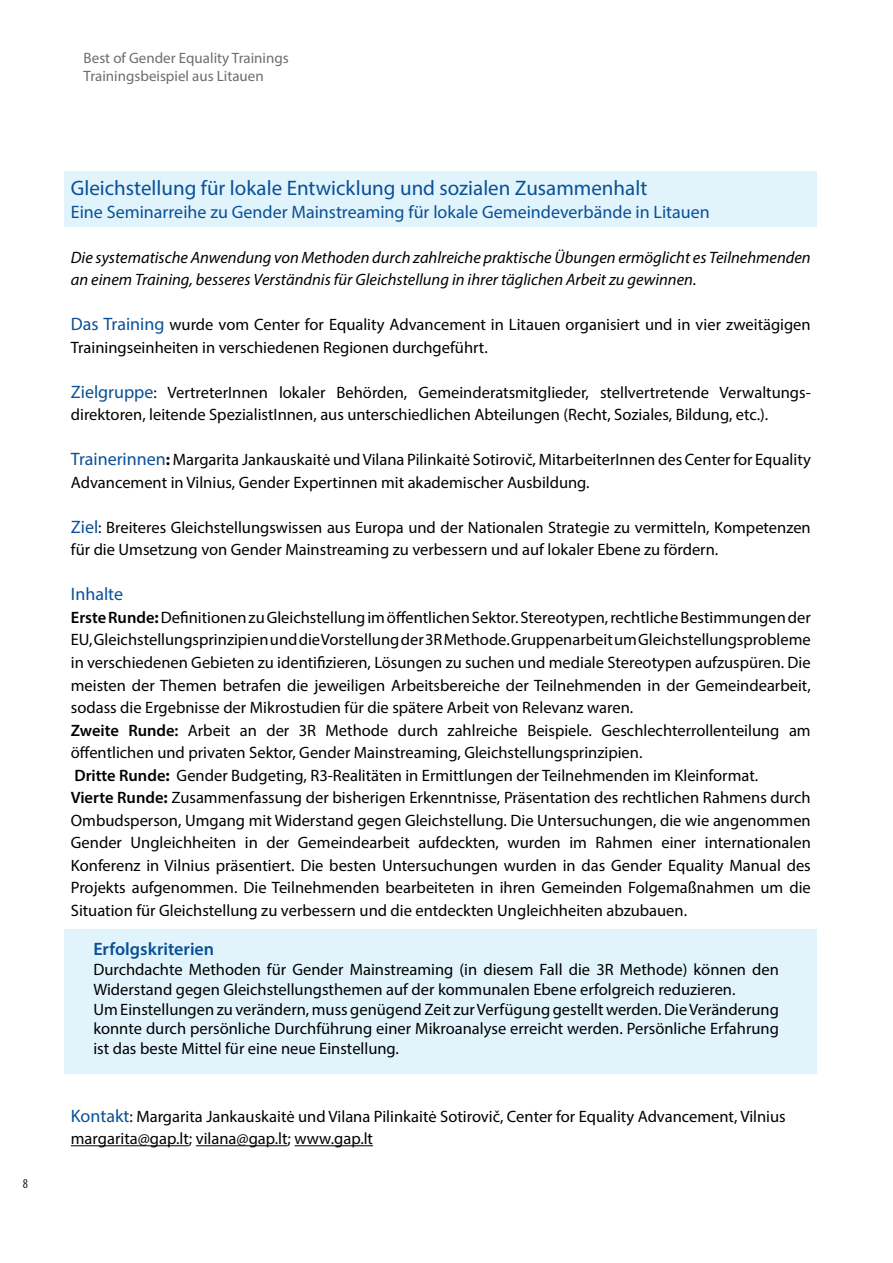
<style>
.page{position:relative;width:893px;height:1263px;background:#fff}
.page>*{position:absolute;margin:0;border:0;box-sizing:border-box;transform-origin:0 0}
.t1{font:21px "Myriad Pro";color:#095097}
.t2{font:18px "Myriad Pro";color:#095097}
.t3{font:600 18px "Myriad Pro";color:#095097}
.t4{font:16.5px/22.5px "Myriad Pro";color:#000001}
.t5{font:italic 16.5px/22.5px "Myriad Pro";color:#000001}
.t6{font:15px/18px "Myriad Pro";color:#6c6d70}
.t7{font:condensed 13.5px "Myriad Pro";color:#231f20}
.s1{font-size:18px;color:#095097}
.s2{font-weight:700}
.s3{font-weight:600}
</style>
<div class="page">
<div style="left:64px;top:171px;width:753px;height:56px;background:#e1f4fc"></div>
<div style="left:64px;top:929px;width:753px;height:144px;background:#e1f4fc"></div>
<hr style="left:71px;top:1145px;width:118px;height:1px;background:#000001">
<hr style="left:196px;top:1145px;width:92px;height:1px;background:#000001">
<hr style="left:295px;top:1145px;width:78px;height:1px;background:#000001">
<p class="t7" style="left:23px;top:1175px;width:7px">8</p>
<p class="t6" style="left:84px;top:49px;width:207px">Best of Gender Equality Trainings<br>Trainingsbeispiel aus Litauen</p>
<p class="t1" style="left:71px;top:175px;width:578px">Gleichstellung für lokale Entwicklung und sozialen Zusammenhalt</p>
<p class="t2" style="left:71px;top:201px;width:640px">Eine Seminarreihe zu Gender Mainstreaming für lokale Gemeindeverbände in Litauen</p>
<p class="t5" style="left:71px;top:246px;width:741px">Die systematische Anwendung von Methoden durch zahlreiche praktische Übungen ermöglicht es Teilnehmenden an einem Training, besseres Verständnis für Gleichstellung in ihrer täglichen Arbeit zu gewinnen.</p>
<p class="t4" style="left:71px;top:313px;width:741px"><span class="s1">Das Training</span> wurde vom Center for Equality Advancement in Litauen organisiert und in vier zweitägigen<br>Trainingseinheiten in verschiedenen Regionen durchgeführt.</p>
<p class="t4" style="left:71px;top:381px;width:740px"><span class="s1">Zielgruppe</span>: VertreterInnen lokaler Behörden, Gemeinderatsmitglieder, stellvertretende Verwaltungs&shy;direktoren, leitende SpezialistInnen, aus unterschiedlichen Abteilungen (Recht, Soziales, Bildung, etc.).</p>
<p class="t4" style="left:71px;top:448px;width:741px"><span class="s1">Trainerinnen</span><span class="s2">:</span> Margarita Jankauskaitė und Vilana Pilinkaitė Sotirovič, MitarbeiterInnen des Center for Equality<br>Advancement in Vilnius, Gender Expertinnen mit akademischer Ausbildung.</p>
<p class="t4" style="left:71px;top:516px;width:741px"><span class="s1">Ziel</span>: Breiteres Gleichstellungswissen aus Europa und der Nationalen Strategie zu vermitteln, Kompetenzen für die Umsetzung von Gender Mainstreaming zu verbessern und auf lokaler Ebene zu fördern.</p>
<p class="t2" style="left:71px;top:583px;width:54px">Inhalte</p>
<p class="t4" style="left:71px;top:606px;width:741px"><span class="s3">Erste Runde</span><span class="s2">:</span> Definitionen zu Gleichstellung im öffentlichen Sektor. Stereotypen, rechtliche Bestimmungen der EU, Gleichstellungsprinzipien und die Vorstellung der 3R Methode. Gruppenarbeit um Gleichstellungsprobleme in verschiedenen Gebieten zu identifizieren, Lösungen zu suchen und mediale Stereotypen aufzuspüren. Die meisten der Themen betrafen die jeweiligen Arbeitsbereiche der Teilnehmenden in der Gemeindearbeit, sodass die Ergebnisse der Mikrostudien für die spätere Arbeit von Relevanz waren.<br><span class="s3">Zweite Runde:</span> Arbeit an der 3R Methode durch zahlreiche Beispiele. Geschlechterrollenteilung am öffentlichen und privaten Sektor, Gender Mainstreaming, Gleichstellungsprinzipien.<br><span class="s3">Dritte Runde</span><span class="s2">:</span> Gender Budgeting, R3-Realitäten in Ermittlungen der Teilnehmenden im Kleinformat.<br><span class="s3">Vierte Runde</span><span class="s2">:</span> Zusammenfassung der bisherigen Erkenntnisse, Präsentation des rechtlichen Rahmens durch Ombudsperson, Umgang mit Widerstand gegen Gleichstellung. Die Untersuchungen, die wie angenommen Gender Ungleichheiten in der Gemeindearbeit aufdeckten, wurden im Rahmen einer internationalen Konferenz in Vilnius präsentiert. Die besten Untersuchungen wurden in das Gender Equality Manual des Projekts aufgenommen. Die Teilnehmenden bearbeiteten in ihren Gemeinden Folgemaßnahmen um die Situation für Gleichstellung zu verbessern und die entdeckten Ungleichheiten abzubauen.</p>
<p class="t3" style="left:93px;top:938px;width:122px">Erfolgskriterien</p>
<p class="t4" style="left:93px;top:959px;width:687px;line-height:19.8px">Durchdachte Methoden für Gender Mainstreaming (in diesem Fall die 3R Methode) können den Widerstand gegen Gleichstellungsthemen auf der kommunalen Ebene erfolgreich reduzieren.<br>Um Einstellungen zu verändern, muss genügend Zeit zur Verfügung gestellt werden. Die Veränderung konnte durch persönliche Durchführung einer Mikroanalyse erreicht werden. Persönliche Erfahrung ist das beste Mittel für eine neue Einstellung.</p>
<p class="t4" style="left:71px;top:1104px;width:716px"><span class="s1">Kontakt</span>: Margarita Jankauskaitė und Vilana Pilinkaitė Sotirovič, Center for Equality Advancement, Vilnius margarita@gap.lt; vilana@gap.lt; www.gap.lt</p>
</div>
